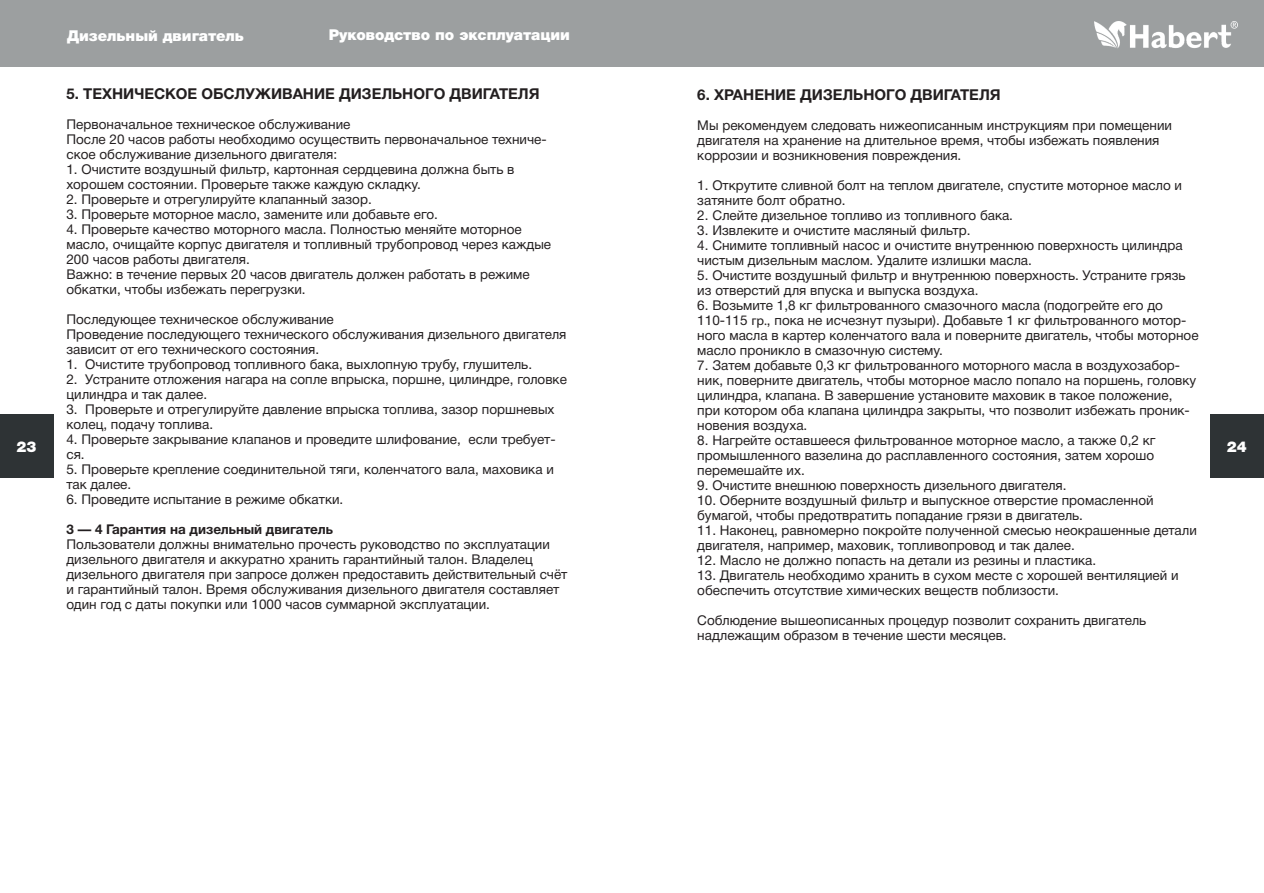
<style>
.page{position:relative;width:1264px;height:893px;background:#fff}
.page>*{position:absolute;margin:0;border:0;box-sizing:border-box;transform-origin:0 0}
.t1{font:700 15px "Helvetica Neue Cyr";color:#231f20}
.t2{font:900 15px "Helvetica Neue Cyr";color:#fff}
.t3{font:13.5px/15px "Helvetica Neue Cyr";color:#231f20}
.t4{font:700 13.5px "Helvetica Neue Cyr";color:#231f20}
.s1{font-family:"Myriad Pro"}
</style>
<div class="page">
<div style="left:0;top:414px;width:53px;height:64px;background:#2e3335"></div>
<div style="left:1210px;top:414px;width:53px;height:64px;background:#2e3335"></div>
<div style="left:0;top:0;width:632px;height:67px;background:#9c9fa0"></div>
<div style="left:631px;top:0;width:632px;height:67px;background:#9c9fa0"></div>
<img style="left:1094px;top:22px;width:142px;height:26px">
<p class="t2" style="left:67px;top:27px;width:178px">Дизельный двигатель</p>
<p class="t2" style="left:328px;top:27px;width:242px">Руководство по эксплуатации</p>
<p class="t1" style="left:66px;top:86px;width:474px">5. ТЕХНИЧЕСКОЕ ОБСЛУЖИВАНИЕ ДИЗЕЛЬНОГО ДВИГАТЕЛЯ</p>
<p class="t3" style="left:66px;top:117px;width:481px">Первоначальное техническое обслуживание<br>После 20 часов работы необходимо осуществить первоначальное техниче&shy;ское обслуживание дизельного двигателя:</p>
<p class="t3" style="left:66px;top:162px;width:449px">1. Очистите воздушный фильтр, картонная сердцевина должна быть в хорошем состоянии. Проверьте также каждую складку.</p>
<p class="t3" style="left:66px;top:192px;width:307px">2. Проверьте и отрегулируйте клапанный зазор.</p>
<p class="t3" style="left:66px;top:207px;width:373px">3. Проверьте моторное масло, замените или добавьте его.</p>
<p class="t3" style="left:66px;top:222px;width:486px">4. Проверьте качество моторного масла. Полностью меняйте моторное масло, очищайте корпус двигателя и топливный трубопровод через каждые 200 часов работы двигателя.<br>Важно: в течение первых 20 часов двигатель должен работать в режиме обкатки, чтобы избежать перегрузки.</p>
<p class="t3" style="left:66px;top:312px;width:501px">Последующее техническое обслуживание<br>Проведение последующего технического обслуживания дизельного двигателя зависит от его технического состояния.</p>
<p class="t3" style="left:66px;top:357px;width:467px">1. Очистите трубопровод топливного бака, выхлопную трубу, глушитель.</p>
<p class="t3" style="left:66px;top:372px;width:502px">2. Устраните отложения нагара на сопле впрыска, поршне, цилиндре, головке цилиндра и так далее.</p>
<p class="t3" style="left:66px;top:402px;width:489px">3. Проверьте и отрегулируйте давление впрыска топлива, зазор поршневых колец, подачу топлива.</p>
<p class="t3" style="left:66px;top:432px;width:490px">4. Проверьте закрывание клапанов и проведите шлифование, если требует&shy;ся.</p>
<p class="t3" style="left:66px;top:462px;width:488px">5. Проверьте крепление соединительной тяги, коленчатого вала, маховика и так далее.</p>
<p class="t3" style="left:66px;top:492px;width:278px">6. Проведите испытание в режиме обкатки.</p>
<p class="t4" style="left:66px;top:522px;width:268px">3 — 4 Гарантия на дизельный двигатель</p>
<p class="t3" style="left:66px;top:537px;width:502px">Пользователи должны внимательно прочесть руководство по эксплуатации дизельного двигателя и аккуратно хранить гарантийный талон. Владелец дизельного двигателя при запросе должен предоставить действительный счёт и гарантийный талон. Время обслуживания дизельного двигателя составляет один год с даты покупки или 1000 часов суммарной эксплуатации.</p>
<p class="t1" style="left:697px;top:86px;width:305px">6. ХРАНЕНИЕ ДИЗЕЛЬНОГО ДВИГАТЕЛЯ</p>
<p class="t3" style="left:697px;top:118px;width:476px">Мы рекомендуем следовать нижеописанным инструкциям при помещении двигателя на хранение на длительное время, чтобы избежать появления коррозии и возникновения повреждения.</p>
<p class="t3" style="left:697px;top:178px;width:486px">1. Открутите сливной болт на теплом двигателе, спустите моторное масло и затяните болт обратно.</p>
<p class="t3" style="left:697px;top:208px;width:317px">2. Слейте дизельное топливо из топливного бака.</p>
<p class="t3" style="left:697px;top:223px;width:275px">3. Извлеките и очистите масляный фильтр.</p>
<p class="t3" style="left:697px;top:238px;width:486px">4. Снимите топливный насос и очистите внутреннюю поверхность цилиндра чистым дизельным маслом. Удалите излишки масла.</p>
<p class="t3" style="left:697px;top:268px;width:489px">5. Очистите воздушный фильтр и внутреннюю поверхность. Устраните грязь из отверстий для впуска и выпуска воздуха.</p>
<p class="t3" style="left:697px;top:298px;width:502px">6. Возьмите 1,8 кг фильтрованного смазочного масла (подогрейте его до 110-115 <span class="s1">гр.</span>, пока не исчезнут пузыри). Добавьте 1 кг фильтрованного мотор&shy;ного масла в картер коленчатого вала и поверните двигатель, чтобы моторное масло проникло в смазочную систему.</p>
<p class="t3" style="left:697px;top:358px;width:500px">7. Затем добавьте 0,3 кг фильтрованного моторного масла в воздухозабор&shy;ник, поверните двигатель, чтобы моторное масло попало на поршень, головку цилиндра, клапана. В завершение установите маховик в такое положение, при котором оба клапана цилиндра закрыты, что позволит избежать проник&shy;новения воздуха.</p>
<p class="t3" style="left:697px;top:433px;width:459px;text-align:justify">8. Нагрейте оставшееся фильтрованное моторное масло, а также 0,2 кг промышленного вазелина до расплавленного состояния, затем хорошо перемешайте их.</p>
<p class="t3" style="left:697px;top:478px;width:371px">9. Очистите внешнюю поверхность дизельного двигателя.</p>
<p class="t3" style="left:697px;top:493px;width:457px">10. Оберните воздушный фильтр и выпускное отверстие промасленной бумагой, чтобы предотвратить попадание грязи в двигатель.</p>
<p class="t3" style="left:697px;top:523px;width:501px">11. Наконец, равномерно покройте полученной смесью неокрашенные детали двигателя, например, маховик, топливопровод и так далее.</p>
<p class="t3" style="left:697px;top:553px;width:400px">12. Масло не должно попасть на детали из резины и пластика.</p>
<p class="t3" style="left:697px;top:568px;width:482px">13. Двигатель необходимо хранить в сухом месте с хорошей вентиляцией и обеспечить отсутствие химических веществ поблизости.</p>
<p class="t3" style="left:697px;top:613px;width:450px">Соблюдение вышеописанных процедур позволит сохранить двигатель надлежащим образом в течение шести месяцев.</p>
<p class="t2" style="left:17px;top:438px;width:22px">23</p>
<p class="t2" style="left:1226px;top:439px;width:22px">24</p>
</div>
